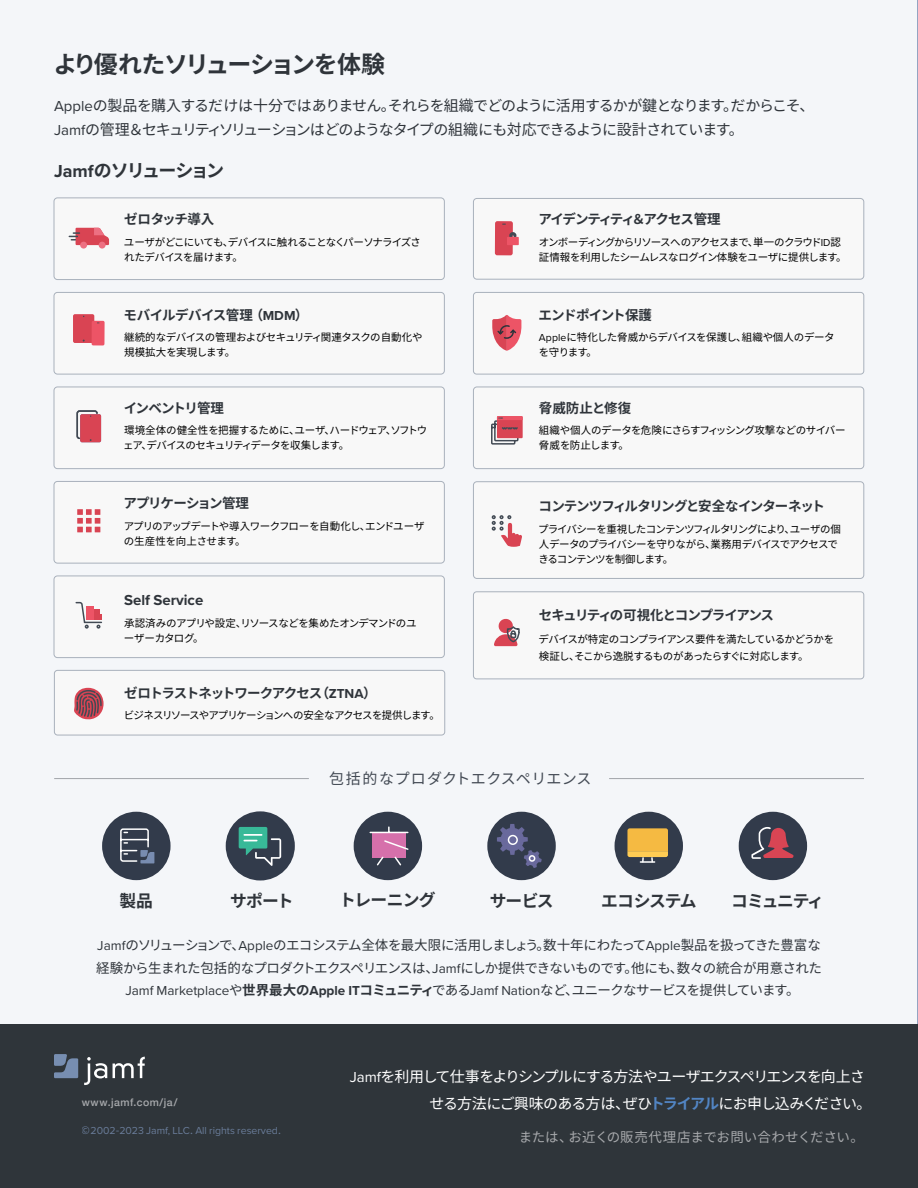
<style>
.page{position:relative;width:918px;height:1188px;background:#fff}
.page>*{position:absolute;margin:0;border:0;box-sizing:border-box;transform-origin:0 0}
.t1{font:700 24px "Noto Sans CJ Kjp";letter-spacing:-.07em;color:#2f343a}
.t2{font:700 18px "Noto Sans CJ Kjp";letter-spacing:-.125em;color:#2f343a}
.t3{font:700 16.8px "Noto Sans CJ Kjp";letter-spacing:-.055em;color:#2f343a}
.t4{font:15px/24px "Noto Sans CJ Kjp";letter-spacing:-.065em;color:#2f343a}
.t5{font:15px/27px "Noto Sans CJ Kjp";letter-spacing:-.07em;color:#fff}
.t6{font:15px "Noto Sans CJ Kjp";letter-spacing:.03em;color:#434a54}
.t7{font:700 15px "Proxima Nova";color:#2f343a}
.t8{font:13.5px/22.5px "Noto Sans CJ Kjp";letter-spacing:-.045em;color:#2f343a;text-align:center}
.t9{font:700 13.5px "Noto Sans CJ Kjp";letter-spacing:-.075em;color:#2f343a}
.t10{font:13.5px "Noto Sans CJ Kjp";color:#a7a9ac}
.t11{font:700 13.5px "Noto Sans CJ Kjp";letter-spacing:-.03em;color:#2f343a}
.t12{font:700 13.5px "Noto Sans CJ Kjp";letter-spacing:-.105em;color:#2f343a}
.t13{font:700 13.5px "Noto Sans CJ Kjp";letter-spacing:-.095em;color:#2f343a}
.t14{font:700 13.5px "Noto Sans CJ Kjp";color:#2f343a}
.t15{font:10.5px/15px "Noto Sans CJ Kjp";letter-spacing:-.065em;color:#000}
.t16{font:10.5px/15px "Noto Sans CJ Kjp";letter-spacing:-.045em;color:#000}
.t17{font:10.5px "Proxima Nova";color:#788eb1}
.t18{font:10.5px "Noto Sans CJ Kjp";letter-spacing:-.09em;color:#000}
.t19{font:500 10.5px "Helvetica Neue";letter-spacing:.045em;color:#a7a9ac}
.s1{font-family:"Proxima Nova"}
.s2{font-weight:700}
.s3{font-family:"Proxima Nova";font-weight:700}
.s4{font-family:"Noto Sans CJ Kjp"}
.s5{font-weight:700;color:#5285c4}
</style>
<div class="page">
<div style="left:0;top:0;width:918px;height:1025px;background:#f4f6f9"></div>
<div style="left:54px;top:292px;width:390px;height:82px;background:#f8f8f8;border-radius:4px"></div>
<div style="left:54px;top:292px;width:391px;height:82px;border:1px solid #a9b1bc;border-radius:4px"></div>
<div style="left:54px;top:387px;width:390px;height:82px;background:#f8f8f8;border-radius:4px"></div>
<div style="left:54px;top:387px;width:391px;height:82px;border:1px solid #a9b1bc;border-radius:4px"></div>
<div style="left:54px;top:481px;width:390px;height:82px;background:#f8f8f8;border-radius:4px"></div>
<div style="left:54px;top:481px;width:391px;height:82px;border:1px solid #a9b1bc;border-radius:4px"></div>
<div style="left:54px;top:576px;width:390px;height:82px;background:#f8f8f8;border-radius:4px"></div>
<div style="left:54px;top:576px;width:391px;height:82px;border:1px solid #a9b1bc;border-radius:4px"></div>
<div style="left:54px;top:198px;width:390px;height:82px;background:#f8f8f8;border-radius:4px"></div>
<div style="left:54px;top:198px;width:391px;height:82px;border:1px solid #a9b1bc;border-radius:4px"></div>
<div style="left:54px;top:670px;width:391px;height:65px;background:#f8f8f8;border-radius:3px"></div>
<div style="left:54px;top:670px;width:391px;height:65px;border:1px solid #a9b1bc;border-radius:3px"></div>
<div style="left:473px;top:198px;width:391px;height:81px;background:#f8f8f8;border-radius:4px"></div>
<div style="left:473px;top:198px;width:391px;height:81px;border:1px solid #a9b1bc;border-radius:4px"></div>
<div style="left:473px;top:292px;width:391px;height:82px;background:#f8f8f8;border-radius:3px"></div>
<div style="left:473px;top:292px;width:391px;height:82px;border:1px solid #a9b1bc;border-radius:3px"></div>
<div style="left:473px;top:387px;width:391px;height:82px;background:#f8f8f8;border-radius:4px"></div>
<div style="left:473px;top:387px;width:391px;height:82px;border:1px solid #a9b1bc;border-radius:4px"></div>
<div style="left:473px;top:482px;width:391px;height:96px;background:#f8f8f8;border-radius:4px"></div>
<div style="left:473px;top:482px;width:391px;height:97px;border:1px solid #a9b1bc;border-radius:4px"></div>
<div style="left:473px;top:592px;width:391px;height:87px;background:#f8f8f8;border-radius:3px"></div>
<div style="left:473px;top:592px;width:391px;height:87px;border:1px solid #a9b1bc;border-radius:3px"></div>
<div style="left:0;top:1025px;width:918px;height:163px;background:#2f353a"></div>
<svg style="left:113px;top:1057px;width:32px;height:21px"></svg>
<svg style="left:84px;top:1057px;width:23px;height:28px"></svg>
<svg style="left:54px;top:1054px;width:24px;height:24px"></svg>
<svg style="left:69px;top:228px;width:40px;height:17px"></svg>
<div style="left:80px;top:242px;width:7px;height:7px;background:#ed7082;border-radius:50%"></div>
<div style="left:99px;top:242px;width:7px;height:7px;background:#ed7082;border-radius:50%"></div>
<div style="left:73px;top:314px;width:21px;height:29px;background:#d94453;border-radius:2px"></div>
<div style="left:92px;top:321px;width:13px;height:24px;background:#ed5466;border-radius:2px"></div>
<div style="left:80px;top:414px;width:21px;height:28px;background:#d94453;border-radius:2px"></div>
<svg style="left:76px;top:410px;width:22px;height:31px"></svg>
<svg style="left:77px;top:509px;width:23px;height:23px"></svg>
<svg style="left:75px;top:601px;width:27px;height:28px"></svg>
<div style="left:739px;top:812px;width:68px;height:68px;background:#323b4b;border-radius:50%"></div>
<svg style="left:751px;top:827px;width:42px;height:32px"></svg>
<div style="left:226px;top:811px;width:69px;height:69px;background:#323b4b;border-radius:50%"></div>
<svg style="left:239px;top:827px;width:42px;height:39px"></svg>
<div style="left:102px;top:812px;width:69px;height:68px;background:#323b4b;border-radius:50%"></div>
<svg style="left:120px;top:828px;width:34px;height:35px"></svg>
<div style="left:354px;top:812px;width:68px;height:68px;background:#323b4b;border-radius:50%"></div>
<svg style="left:369px;top:826px;width:40px;height:40px"></svg>
<div style="left:487px;top:812px;width:69px;height:68px;background:#323b4b;border-radius:50%"></div>
<svg style="left:497px;top:824px;width:45px;height:44px"></svg>
<div style="left:615px;top:812px;width:68px;height:68px;background:#323b4b;border-radius:50%"></div>
<svg style="left:627px;top:828px;width:41px;height:35px"></svg>
<svg style="left:74px;top:657px;width:30px;height:125px"></svg>
<div style="left:495px;top:221px;width:18px;height:34px;background:#d94453;border-radius:2px"></div>
<svg style="left:509px;top:231px;width:9px;height:6px"></svg>
<div style="left:507px;top:237px;width:12px;height:8px;background:#ed5466"></div>
<svg style="left:492px;top:315px;width:30px;height:36px"></svg>
<svg style="left:491px;top:416px;width:32px;height:29px"></svg>
<svg style="left:492px;top:515px;width:30px;height:32px"></svg>
<svg style="left:494px;top:618px;width:26px;height:28px"></svg>
<hr style="left:54px;top:778px;width:255px;height:1px;background:#a1a4aa">
<hr style="left:609px;top:778px;width:255px;height:1px;background:#a1a4aa">
<p class="t1" style="left:53px;top:51px;width:333px">より優れたソリューションを体験</p>
<p class="t4" style="left:54px;top:93px;width:762px"><span class="s1">Apple</span>の製品を購入するだけは十分ではありません。それらを組織でどのように活用するかが鍵となります。だからこそ、<br><span class="s1">Jamf</span>の管理＆セキュリティソリューションはどのようなタイプの組織にも対応できるように設計されています。</p>
<p class="t2" style="left:54px;top:160px;width:172px"><span class="s1">Jamf</span>のソリューション</p>
<p class="t11" style="left:124px;top:212px;width:92px">ゼロタッチ導入</p>
<p class="t15" style="left:124px;top:235px;width:299px">ユーザがどこにいても、デバイスに触れることなくパーソナライズされたデバイスを届けます。</p>
<p class="t11" style="left:124px;top:307px;width:186px">モバイルデバイス管理 （<span class="s1">MDM</span>）</p>
<p class="t16" style="left:124px;top:330px;width:300px">継続的なデバイスの管理およびセキュリティ関連タスクの自動化や規模拡大を実現します。</p>
<p class="t9" style="left:124px;top:400px;width:102px">インベントリ管理</p>
<p class="t15" style="left:123px;top:423px;width:306px">環境全体の健全性を把握するために、ユーザ、ハードウェア、ソフトウェア、デバイスのセキュリティデータを収集します。</p>
<p class="t9" style="left:124px;top:495px;width:127px">アプリケーション管理</p>
<p class="t15" style="left:124px;top:518px;width:302px">アプリのアップデートや導入ワークフローを自動化し、エンドユーザの生産性を向上させます。</p>
<p class="t7" style="left:124px;top:589px;width:81px">Self Service</p>
<p class="t16" style="left:124px;top:616px;width:294px">承認済みのアプリや設定、リソースなどを集めたオンデマンドのユーザーカタログ。</p>
<p class="t9" style="left:124px;top:686px;width:254px">ゼロトラストネットワークアクセス（<span class="s1">ZTNA</span>）</p>
<p class="t18" style="left:124px;top:709px;width:318px">ビジネスリソースやアプリケーションへの安全なアクセスを提供します。</p>
<p class="t13" style="left:538px;top:212px;width:184px">アイデンティティ＆アクセス管理</p>
<p class="t15" style="left:539px;top:235px;width:310px">オンボーディングからリソースへのアクセスまで、単一のクラウド<span class="s1">ID</span>認証情報を利用したシームレスなログイン体験をユーザに提供します。</p>
<p class="t9" style="left:539px;top:307px;width:115px">エンドポイント保護</p>
<p class="t15" style="left:539px;top:330px;width:297px"><span class="s1">Apple</span>に特化した脅威からデバイスを保護し、組織や個人のデータを守ります。</p>
<p class="t14" style="left:539px;top:400px;width:94px">脅威防止と修復</p>
<p class="t15" style="left:539px;top:423px;width:308px">組織や個人のデータを危険にさらすフィッシング攻撃などのサイバー脅威を防止します。</p>
<p class="t9" style="left:539px;top:498px;width:288px">コンテンツフィルタリングと安全なインターネット</p>
<p class="t15" style="left:538px;top:521px;width:304px">プライバシーを重視したコンテンツフィルタリングにより、ユーザの個人データのプライバシーを守りながら、業務用デバイスでアクセスできるコンテンツを制御します。</p>
<p class="t12" style="left:539px;top:608px;width:237px">セキュリティの可視化とコンプライアンス</p>
<p class="t15" style="left:539px;top:632px;width:297px;line-height:16.5px">デバイスが特定のコンプライアンス要件を満たしているかどうかを検証し、そこから逸脱するものがあったらすぐに対応します。</p>
<p class="t6" style="left:329px;top:770px;width:264px">包括的なプロダクトエクスペリエンス</p>
<p class="t3" style="left:120px;top:891px;width:35px">製品</p>
<p class="t3" style="left:230px;top:891px;width:65px">サポート</p>
<p class="t3" style="left:339px;top:891px;width:98px">トレーニング</p>
<p class="t3" style="left:490px;top:891px;width:65px">サービス</p>
<p class="t3" style="left:601px;top:891px;width:97px">エコシステム</p>
<p class="t3" style="left:731px;top:891px;width:95px">コミュニティ</p>
<p class="t8" style="left:96px;top:934px;width:727px"><span class="s1">Jamf</span>のソリューションで、<span class="s1">Apple</span>のエコシステム全体を最大限に活用しましょう。数十年にわたって<span class="s1">Apple</span>製品を扱ってきた豊富な経験から生まれた包括的なプロダクトエクスペリエンスは、<span class="s1">Jamf</span>にしか提供できないものです。他にも、数々の統合が用意された<br><span class="s1">Jamf Marketplace</span>や<span class="s2">世界最大の</span><span class="s3">Apple IT</span><span class="s2">コミュニティ</span>である<span class="s1">Jamf Nation</span>など、ユニークなサービスを提供しています。</p>
<p class="t19" style="left:82px;top:1094px;width:97px">www.jamf.com/ja/</p>
<p class="t17" style="left:82px;top:1123px;width:201px"><span class="s4">©</span>2002<span class="s4">-</span>2023 Jamf, LLC<span class="s4">.</span> All rights reserved<span class="s4">.</span></p>
<p class="t5" style="left:429px;top:1063px;width:444px;text-indent:-79px"><span class="s1">Jamf</span>を利用して仕事をよりシンプルにする方法やユーザエクスペリエンスを向上させる方法にご興味のある方は、ぜひ<span class="s5">トライアル</span>にお申し込みください。</p>
<p class="t10" style="left:519px;top:1129px;width:347px">または、お近くの販売代理店までお問い合わせください。</p>
</div>
